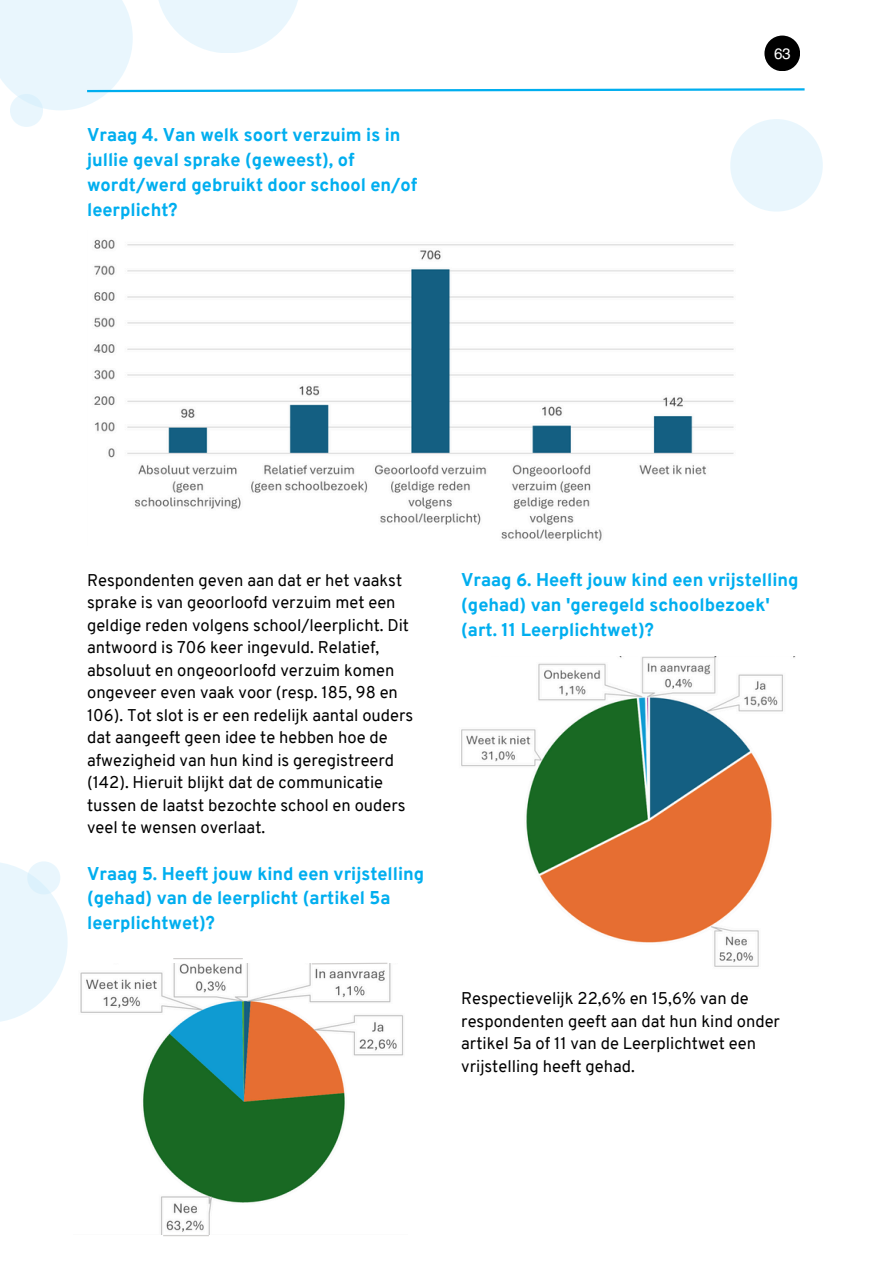
<style>
.page{position:relative;width:894px;height:1264px;background:#fff}
.page>*{position:absolute;margin:0;border:0;box-sizing:border-box;transform-origin:0 0}
.t1{font:800 18px/24.8px "Overpass";color:#00aeef}
.t2{font:16.5px/22.5px "Overpass";color:#000}
.t3{font:15px "Helios";color:#fff}
</style>
<div class="page">
<div style="left:10px;top:94px;width:33px;height:33px;background:#e9f6fd;border-radius:50%"></div>
<div style="left:730px;top:119px;width:92px;height:93px;background:#e9f6fd;border-radius:50%"></div>
<svg style="left:0;top:863px;width:68px;height:159px;fill:#e9f6fd"></svg>
<svg style="left:0;top:0;width:805px;height:110px"></svg>
<svg style="left:27px;top:861px;width:33px;height:33px"></svg>
<div style="left:764px;top:36px;width:35px;height:35px;background:#000;border-radius:50%"></div>
<img style="left:93px;top:239px;width:641px;height:302px">
<img style="left:80px;top:963px;width:324px;height:271px">
<hr style="left:173px;top:958px;width:70px;height:1px;background:#cecccb">
<svg style="left:310px;top:962px;width:78px;height:3px"></svg>
<hr style="left:163px;top:1234px;width:46px;height:2px;background:#cecccb">
<img style="left:461px;top:657px;width:334px;height:310px">
<h1 class="t1" style="left:87px;top:124px;width:332px">Vraag 4. Van welk soort verzuim is in jullie geval sprake (geweest), of wordt/werd gebruikt door school en/of leerplicht?</h1>
<p class="t3" style="left:773px;top:44px;width:18px">63</p>
<p class="t2" style="left:87px;top:570px;width:327px">Respondenten geven aan dat er het vaakst sprake is van geoorloofd verzuim met een geldige reden volgens school/leerplicht. Dit antwoord is 706 keer ingevuld. Relatief, absoluut en ongeoorloofd verzuim komen ongeveer even vaak voor (resp. 185, 98 en 106). Tot slot is er een redelijk aantal ouders dat aangeeft geen idee te hebben hoe de afwezigheid van hun kind is geregistreerd (142). Hieruit blijkt dat de communicatie tussen de laatst bezochte school en ouders veel te wensen overlaat.</p>
<h1 class="t1" style="left:87px;top:862px;width:338px">Vraag 5. Heeft jouw kind een vrijstelling (gehad) van de leerplicht (artikel 5a leerplichtwet)?</h1>
<p class="t1" style="left:461px;top:569px;width:339px">Vraag 6. Heeft jouw kind een vrijstelling (gehad) van 'geregeld schoolbezoek' (art. 11 Leerplichtwet)?</p>
<p class="t2" style="left:461px;top:988px;width:320px">Respectievelijk 22,6% en 15,6% van de respondenten geeft aan dat hun kind onder artikel 5a of 11 van de Leerplichtwet een vrijstelling heeft gehad.</p>
</div>
